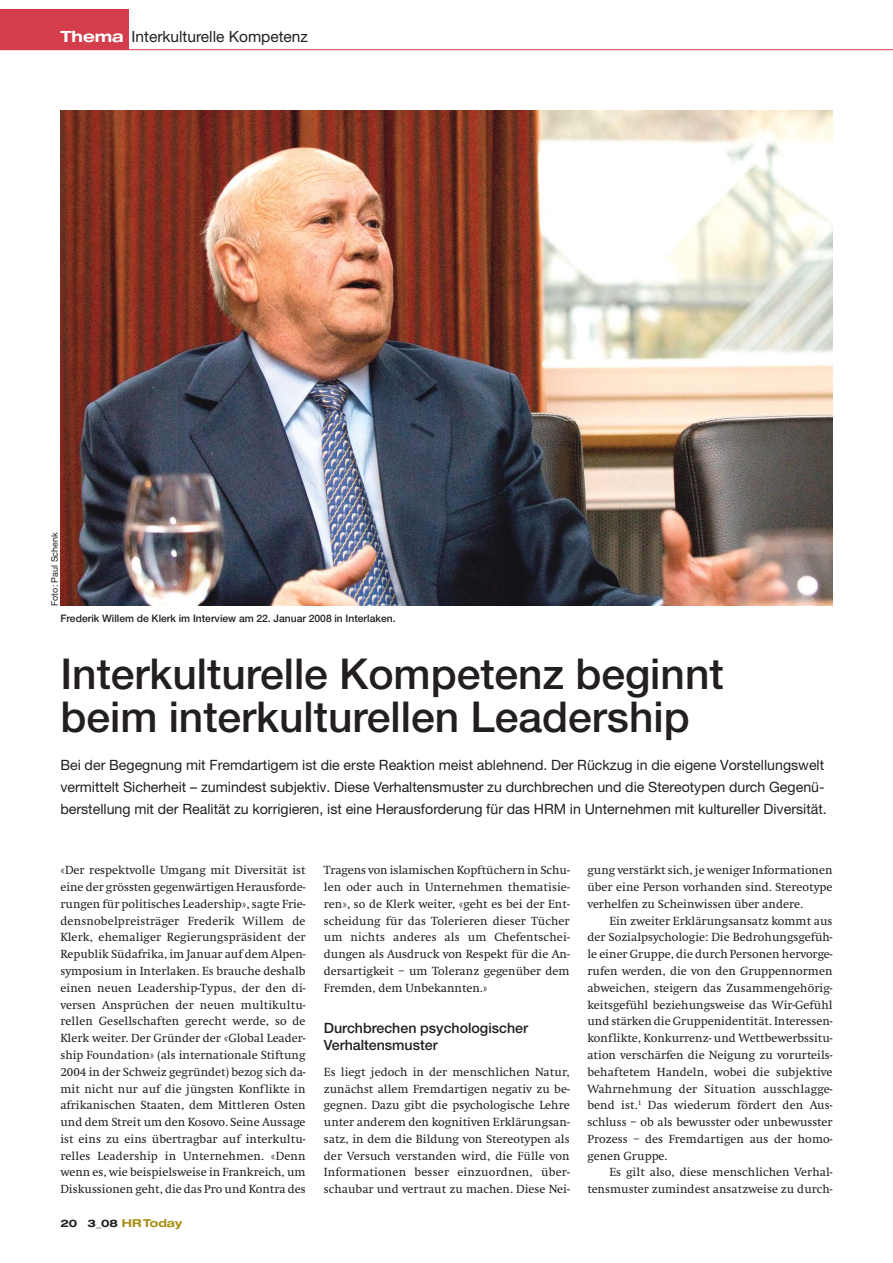
<style>
.page{position:relative;width:893px;height:1263px;background:#fff}
.page>*{position:absolute;margin:0;border:0;box-sizing:border-box;transform-origin:0 0}
.t1{font:500 42.6px/42.6px "Helvetica Neue";color:#231f20}
.t2{font:15.45px "Helvetica Neue";color:#231f20}
.t3{font:14.25px/21.9px "Helvetica Neue";color:#231f20}
.t4{font:500 14.25px/16.8px "Helvetica Neue";color:#231f20}
.t5{font:12.3px/16.8px "Swift EF";color:#231f20;text-align:justify}
.t6{font:700 expanded 10.95px "Helvetica Neue";color:#a88d12}
.t7{font:500 10.35px "Helvetica Neue";color:#231f20}
.t8{font:9px "Helvetica Neue";color:#231f20}
.s1{font-weight:700;font-stretch:expanded;color:#fff}
.s2{font-size:10.35px;color:#231f20}
</style>
<div class="page">
<div style="left:0;top:9px;width:128px;height:41px;background:#d43e4c"></div>
<hr style="left:0;top:49px;width:893px;height:1px;background:#d43e4c">
<img style="left:60px;top:110px;width:772px;height:496px">
<p class="t2" style="left:60px;top:31px;width:249px"><span class="s1">Thema</span> Interkulturelle Kompetenz</p>
<p class="t8" style="left:51px;top:606px;width:75px;rotate:-90deg">Foto: Paul Schenk</p>
<p class="t7" style="left:60px;top:615px;width:337px">Frederik Willem de Klerk im Interview am 22. Januar 2008 in Interlaken.</p>
<h1 class="t1" style="left:60px;top:657px;width:665px">Interkulturelle Kompetenz beginnt beim interkulturellen Leadership</h1>
<p class="t3" style="left:60px;top:756px;width:768px">Bei der Begegnung mit Fremdartigem ist die erste Reaktion meist ablehnend. Der Rückzug in die eigene Vorstellungswelt vermittelt Sicherheit – zumindest subjektiv. Diese Verhaltensmuster zu durchbrechen und die Stereotypen durch Gegenü&shy;berstellung mit der Realität zu korrigieren, ist eine Herausforderung für das HRM in Unternehmen mit kultureller Diversität.</p>
<p class="t5" style="left:60px;top:863px;width:247px">«Der respektvolle Umgang mit Diversität ist eine der grössten gegenwärtigen Herausforde&shy;rungen für politisches Leadership», sagte Frie&shy;densnobelpreisträger Frederik Willem de Klerk, ehemaliger Regierungspräsident der Republik Südafrika, im Januar auf dem Alpen&shy;symposium in Interlaken. Es brauche deshalb einen neuen Leadership-Typus, der den di&shy;versen Ansprüchen der neuen multikultu&shy;rellen Gesellschaften gerecht werde, so de Klerk weiter. Der Gründer der «Global Leader&shy;ship Foundation» (als internationale Stiftung 2004 in der Schweiz gegründet) bezog sich da&shy;mit nicht nur auf die jüngsten Konflikte in afrikanischen Staaten, dem Mittleren Osten und dem Streit um den Kosovo. Seine Aussage ist eins zu eins übertragbar auf interkultu&shy;relles Leadership in Unternehmen. «Denn wenn es, wie beispielsweise in Frankreich, um Diskussionen geht, die das Pro und Kontra des</p>
<p class="t5" style="left:324px;top:863px;width:247px">Tragens von islamischen Kopftüchern in Schu&shy;len oder auch in Unternehmen thematisie&shy;ren», so de Klerk weiter, «geht es bei der Ent&shy;scheidung für das Tolerieren dieser Tücher um nichts anderes als um Chefentschei&shy;dungen als Ausdruck von Respekt für die An&shy;dersartigkeit – um Toleranz gegenüber dem Fremden, dem Unbekannten.»</p>
<p class="t4" style="left:324px;top:1021px;width:206px">Durchbrechen psychologischer<br>Verhaltensmuster</p>
<p class="t5" style="left:324px;top:1064px;width:247px">Es liegt jedoch in der menschlichen Natur, zunächst allem Fremdartigen negativ zu be&shy;gegnen. Dazu gibt die psychologische Lehre unter anderem den kognitiven Erklärungsan&shy;satz, in dem die Bildung von Stereotypen als der Versuch verstanden wird, die Fülle von Informationen besser einzuordnen, über&shy;schaubar und vertraut zu machen. Diese Nei-</p>
<p class="t6" style="left:60px;top:1219px;width:123px"><span class="s2">20 3_08</span> HR Today</p>
<p class="t5" style="left:587px;top:863px;width:247px">gung verstärkt sich, je weniger Informationen über eine Person vorhanden sind. Stereotype verhelfen zu Scheinwissen über andere.</p>
<p class="t5" style="left:587px;top:913px;width:247px;text-indent:22px">Ein zweiter Erklärungsansatz kommt aus der Sozialpsychologie: Die Bedrohungsgefüh&shy;le einer Gruppe, die durch Personen hervorge&shy;rufen werden, die von den Gruppennormen abweichen, steigern das Zusammengehörig&shy;keitsgefühl beziehungsweise das Wir-Gefühl und stärken die Gruppenidentität. Interessen&shy;konflikte, Konkurrenz- und Wettbewerbssitu&shy;ation verschärfen die Neigung zu vorurteils&shy;behaftetem Handeln, wobei die subjektive Wahrnehmung der Situation ausschlagge&shy;bend ist.<sup>1</sup> Das wiederum fördert den Aus&shy;schluss – ob als bewusster oder unbewusster Prozess – des Fremdartigen aus der homo&shy;genen Gruppe.</p>
<p class="t5" style="left:587px;top:1165px;width:247px;text-align:right">Es gilt also, diese menschlichen Verhal&shy;tensmuster zumindest ansatzweise zu durch-</p>
</div>
